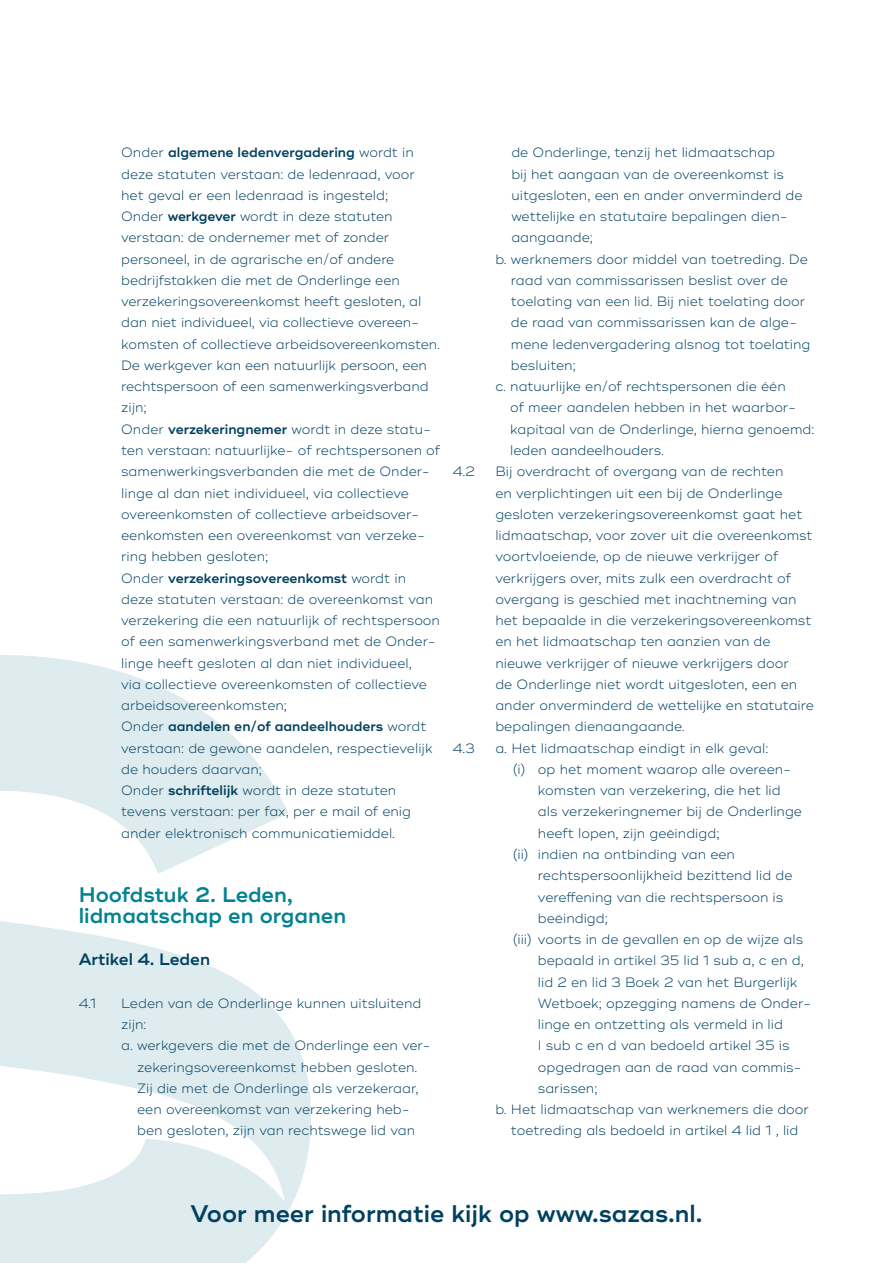
<style>
.page{position:relative;width:893px;height:1263px;background:#fff}
.page>*{position:absolute;margin:0;border:0;box-sizing:border-box;transform-origin:0 0}
.t1{font:600 24px "Ridley Grotesk";color:#014160}
._3_Tussenkop{font:600 21px/21.3px "Ridley Grotesk";color:#008392}
.Artikelkop{font:600 16.5px "Ridley Grotesk";color:#014160}
.Platte_tekst_insprin{font:300 13.5px/21.3px "Ridley Grotesk";color:#014160}
.s1{font-weight:600}
</style>
<div class="page">
<svg style="left:0;top:655px;width:311px;height:608px;fill:#deebef"></svg>
<p class="Platte_tekst_insprin" style="left:121px;top:142px;width:295px;text-align:justify">Onder <span class="s1">algemene ledenvergadering</span> wordt in deze statuten verstaan: de ledenraad, voor het geval er een ledenraad is ingesteld;</p>
<p class="Platte_tekst_insprin" style="left:121px;top:206px;width:320px">Onder <span class="s1">werkgever</span> wordt in deze statuten verstaan: de ondernemer met of zonder personeel, in de agrarische en/of andere bedrijfstakken die met de Onderlinge een verzekeringsovereenkomst heeft gesloten, al dan niet individueel, via collectieve overeen&shy;komsten of collectieve arbeidsovereenkomsten.<br>De werkgever kan een natuurlijk persoon, een rechtspersoon of een samenwerkingsverband zijn;</p>
<p class="Platte_tekst_insprin" style="left:121px;top:419px;width:320px">Onder <span class="s1">verzekeringnemer</span> wordt in deze statu&shy;ten verstaan: natuurlijke- of rechtspersonen of samenwerkingsverbanden die met de Onder&shy;linge al dan niet individueel, via collectieve overeenkomsten of collectieve arbeidsover&shy;eenkomsten een overeenkomst van verzeke&shy;ring hebben gesloten;</p>
<p class="Platte_tekst_insprin" style="left:121px;top:567px;width:320px">Onder <span class="s1">verzekeringsovereenkomst</span> wordt in deze statuten verstaan: de overeenkomst van verzekering die een natuurlijk of rechtspersoon of een samenwerkingsverband met de Onder&shy;linge heeft gesloten al dan niet individueel,<br>via collectieve overeenkomsten of collectieve arbeidsovereenkomsten;</p>
<p class="Platte_tekst_insprin" style="left:121px;top:716px;width:313px">Onder <span class="s1">aandelen en/of aandeelhouders</span> wordt verstaan: de gewone aandelen, respectievelijk de houders daarvan;</p>
<p class="Platte_tekst_insprin" style="left:121px;top:780px;width:291px">Onder <span class="s1">schriftelijk</span> wordt in deze statuten tevens verstaan: per fax, per e mail of enig ander elektronisch communicatiemiddel.</p>
<p class="_3_Tussenkop" style="left:79px;top:884px;width:269px">Hoofdstuk 2. Leden, lidmaatschap en organen</p>
<p class="Artikelkop" style="left:79px;top:950px;width:133px">Artikel 4. Leden</p>
<p class="Platte_tekst_insprin" style="left:79px;top:993px;width:19px">4.1</p>
<p class="Platte_tekst_insprin" style="left:121px;top:993px;width:302px">Leden van de Onderlinge kunnen uitsluitend zijn:</p>
<p class="Platte_tekst_insprin" style="left:121px;top:1035px;width:311px;text-align:center">a. werkgevers die met de Onderlinge een ver&shy;zekeringsovereenkomst hebben gesloten.<br>Zij die met de Onderlinge als verzekeraar,<br>een overeenkomst van verzekering heb-<br>ben gesloten, zijn van rechtswege lid van</p>
<p class="Platte_tekst_insprin" style="left:511px;top:142px;width:293px">de Onderlinge, tenzij het lidmaatschap<br>bij het aangaan van de overeenkomst is uitgesloten, een en ander onverminderd de wettelijke en statutaire bepalingen dien&shy;aangaande;</p>
<p class="Platte_tekst_insprin" style="left:511px;top:249px;width:301px;text-indent:-16px">b. werknemers door middel van toetreding. De raad van commissarissen beslist over de toelating van een lid. Bij niet toelating door de raad van commissarissen kan de alge&shy;mene ledenvergadering alsnog tot toelating besluiten;</p>
<p class="Platte_tekst_insprin" style="left:510px;top:376px;width:306px;text-indent:-15px">c. natuurlijke en/of rechtspersonen die één<br>of meer aandelen hebben in het waarbor&shy;kapitaal van de Onderlinge, hierna genoemd: leden aandeelhouders.</p>
<p class="Platte_tekst_insprin" style="left:453px;top:461px;width:23px">4.2</p>
<p class="Platte_tekst_insprin" style="left:495px;top:461px;width:320px">Bij overdracht of overgang van de rechten<br>en verplichtingen uit een bij de Onderlinge gesloten verzekeringsovereenkomst gaat het lidmaatschap, voor zover uit die overeenkomst voortvloeiende, op de nieuwe verkrijger of verkrijgers over, mits zulk een overdracht of overgang is geschied met inachtneming van het bepaalde in die verzekeringsovereenkomst en het lidmaatschap ten aanzien van de nieuwe verkrijger of nieuwe verkrijgers door<br>de Onderlinge niet wordt uitgesloten, een en ander onverminderd de wettelijke en statutaire bepalingen dienaangaande.</p>
<p class="Platte_tekst_insprin" style="left:453px;top:738px;width:23px">4.3</p>
<p class="Platte_tekst_insprin" style="left:495px;top:738px;width:274px">a. Het lidmaatschap eindigt in elk geval:</p>
<p class="Platte_tekst_insprin" style="left:538px;top:759px;width:266px;text-indent:-26px">(i) op het moment waarop alle overeen&shy;komsten van verzekering, die het lid als verzekeringnemer bij de Onderlinge heeft lopen, zijn geëindigd;</p>
<p class="Platte_tekst_insprin" style="left:538px;top:844px;width:256px;text-indent:-26px">(ii) indien na ontbinding van een rechtspersoonlijkheid bezittend lid de vereffening van die rechtspersoon is beëindigd;</p>
<p class="Platte_tekst_insprin" style="left:538px;top:929px;width:275px;text-indent:-26px">(iii) voorts in de gevallen en op de wijze als bepaald in artikel 35 lid 1 sub a, c en d, lid 2 en lid 3 Boek 2 van het Burgerlijk Wetboek; opzegging namens de Onder&shy;linge en ontzetting als vermeld in lid<br>I sub c en d van bedoeld artikel 35 is opgedragen aan de raad van commis&shy;sarissen;</p>
<p class="Platte_tekst_insprin" style="left:495px;top:1099px;width:315px;text-align:center">b. Het lidmaatschap van werknemers die door toetreding als bedoeld in artikel 4 lid 1 , lid</p>
<h1 class="t1" style="left:191px;top:1199px;width:513px">Voor meer informatie kijk op www.sazas.nl.</h1>
</div>
